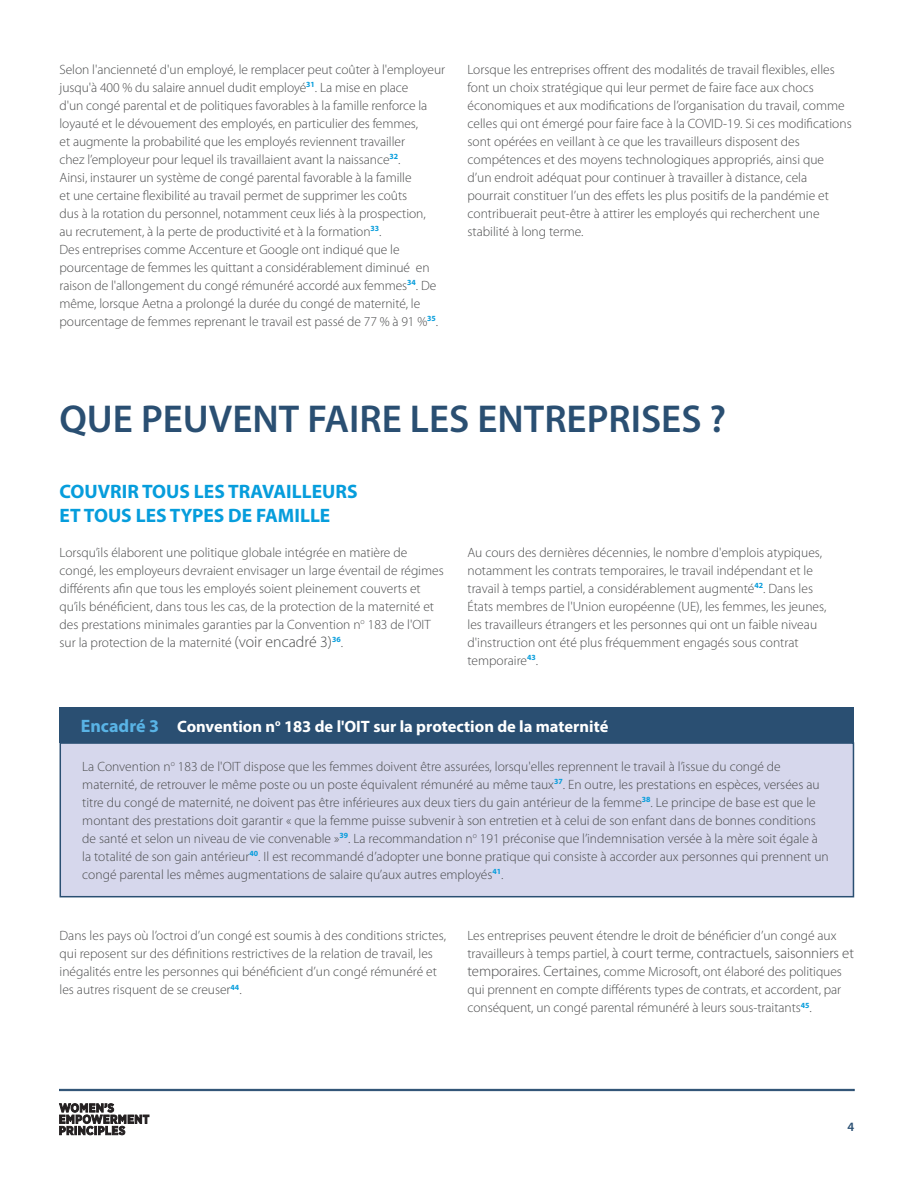
<style>
.page{position:relative;width:918px;height:1188px;background:#fff}
.page>*{position:absolute;margin:0;border:0;box-sizing:border-box;transform-origin:0 0}
.t1{font:600 39px "Myriad Pro";color:#2a4f72}
.SUB{font:700 19.5px/23.4px "Myriad Pro";color:#069ddc}
.t2{font:700 16.5px "Myriad Pro";color:#fff}
.TXT{font:300 14.85px "Myriad Pro";letter-spacing:-.005em;color:#4b4c4d}
.TXT-2{font:300 13.5px/18px "Myriad Pro";color:#4b4c4d}
.t3{font:600 12.75px "Myriad Pro";color:#2a4f72}
.s1{font-size:15.75px}
.s2{font-size:18px;color:#59b3e5}
.s3{font-size:13.5px}
.s4{font-size:14.85px}
</style>
<div class="page">
<hr style="left:60px;top:1089px;width:794px;height:2px;background:#335678">
<svg style="left:60px;top:1104px;width:89px;height:31px"></svg>
<div style="left:60px;top:743px;width:793px;height:154px;background:#d6d7ec"></div>
<div style="left:60px;top:742px;width:794px;height:155px;border:2px solid #2a4f72"></div>
<div style="left:60px;top:707px;width:794px;height:36px;background:#2a4f72"></div>
<p class="TXT-2" style="left:60px;top:61px;width:387px">Selon l'ancienneté d'un employé, le remplacer peut coûter à l'employeur jusqu'à 400 % du salaire annuel dudit employé<sup>31</sup>. La mise en place<br>d'un congé parental et de politiques favorables à la famille renforce la loyauté et le dévouement des employés, en particulier des femmes,<br>et augmente la probabilité que les employés reviennent travailler<br>chez l’employeur pour lequel ils travaillaient avant la naissance<sup>32</sup>.<br>Ainsi, instaurer un système de congé parental favorable à la famille<br>et une certaine flexibilité au travail permet de supprimer les coûts<br>dus à la rotation du personnel, notamment ceux liés à la prospection,<br>au recrutement, à la perte de productivité et à la formation<sup>33</sup>.<br>Des entreprises comme Accenture et Google ont indiqué que le pourcentage de femmes les quittant a considérablement diminué en raison de l'allongement du congé rémunéré accordé aux femmes<sup>34</sup>. De même, lorsque Aetna a prolongé la durée du congé de maternité, le pourcentage de femmes reprenant le travail est passé de 77 % à 91 %<sup>35</sup>.</p>
<p class="TXT-2" style="left:468px;top:61px;width:386px">Lorsque les entreprises offrent des modalités de travail flexibles, elles font un choix stratégique qui leur permet de faire face aux chocs économiques et aux modifications de l’organisation du travail, comme celles qui ont émergé pour faire face à la COVID-19. Si ces modifications sont opérées en veillant à ce que les travailleurs disposent des compétences et des moyens technologiques appropriés, ainsi que<br>d’un endroit adéquat pour continuer à travailler à distance, cela pourrait constituer l’un des effets les plus positifs de la pandémie et contribuerait peut-être à attirer les employés qui recherchent une stabilité à long terme.</p>
<p class="t1" style="left:60px;top:394px;width:668px">QUE PEUVENT FAIRE LES ENTREPRISES ?</p>
<p class="SUB" style="left:60px;top:479px;width:300px">COUVRIR TOUS LES TRAVAILLEURS<br>ET TOUS LES TYPES DE FAMILLE</p>
<p class="TXT-2" style="left:60px;top:543px;width:386px">Lorsqu’ils élaborent une politique globale intégrée en matière de congé, les employeurs devraient envisager un large éventail de régimes différents afin que tous les employés soient pleinement couverts et qu’ils bénéficient, dans tous les cas, de la protection de la maternité et des prestations minimales garanties par la Convention n<sup>o</sup> 183 de l'OIT sur la protection de la maternité <span class="s1">(voir encadré 3)</span><sup>36</sup>.</p>
<p class="TXT-2" style="left:468px;top:543px;width:360px">Au cours des dernières décennies, le nombre d'emplois atypiques, notamment les contrats temporaires, le travail indépendant et le travail à temps partiel, a considérablement augmenté<sup>42</sup>. Dans les États membres de l'Union européenne (UE), les femmes, les jeunes, les travailleurs étrangers et les personnes qui ont un faible niveau d'instruction ont été plus fréquemment engagés sous contrat temporaire<sup>43</sup>.</p>
<p class="t2" style="left:81px;top:716px;width:529px"><span class="s2">Encadré 3</span> Convention n<sup>o</sup> 183 de l'OIT sur la protection de la maternité</p>
<p class="TXT-2" style="left:82px;top:758px;width:748px">La Convention n<sup>o</sup> 183 de l'OIT dispose que les femmes doivent être assurées, lorsqu'elles reprennent le travail à l’issue du congé de maternité, de retrouver le même poste ou un poste équivalent rémunéré au même taux<sup>37</sup>. En outre, les prestations en espèces, versées au titre du congé de maternité, ne doivent pas être inférieures aux deux tiers du gain antérieur de la femme<sup>38</sup>. Le principe de base est que le montant des prestations doit garantir « que la femme puisse subvenir à son entretien et à celui de son enfant dans de bonnes conditions de santé et selon un niveau de vie convenable »<sup>39</sup>. La recommandation n<sup>o</sup> 191 préconise que l’indemnisation versée à la mère soit égale à la totalité de son gain antérieur<sup>40</sup>. Il est recommandé d’adopter une bonne pratique qui consiste à accorder aux personnes qui prennent un congé parental les mêmes augmentations de salaire qu’aux autres employés<sup>41</sup>.</p>
<p class="TXT-2" style="left:60px;top:927px;width:388px">Dans les pays où l’octroi d’un congé est soumis à des conditions strictes, qui reposent sur des définitions restrictives de la relation de travail, les inégalités entre les personnes qui bénéficient d’un congé rémunéré et les autres risquent de se creuser<sup>44</sup>.</p>
<p class="TXT-2" style="left:468px;top:927px;width:370px">Les entreprises peuvent étendre le droit de bénéficier d’un congé aux</p>
<p class="TXT" style="left:468px;top:945px;width:388px"><span class="s3">travailleurs à temps partiel,</span> à court terme, contractuels, saisonniers et</p>
<p class="TXT-2" style="left:468px;top:963px;width:376px;text-align:justify"><span class="s4">temporaires. Certaines,</span> comme Microsoft, ont élaboré des politiques qui prennent en compte différents types de contrats, et accordent, par conséquent, un congé parental rémunéré à leurs sous-traitants<sup>45</sup>.</p>
<p class="t3" style="left:847px;top:1119px;width:8px">4</p>
</div>
